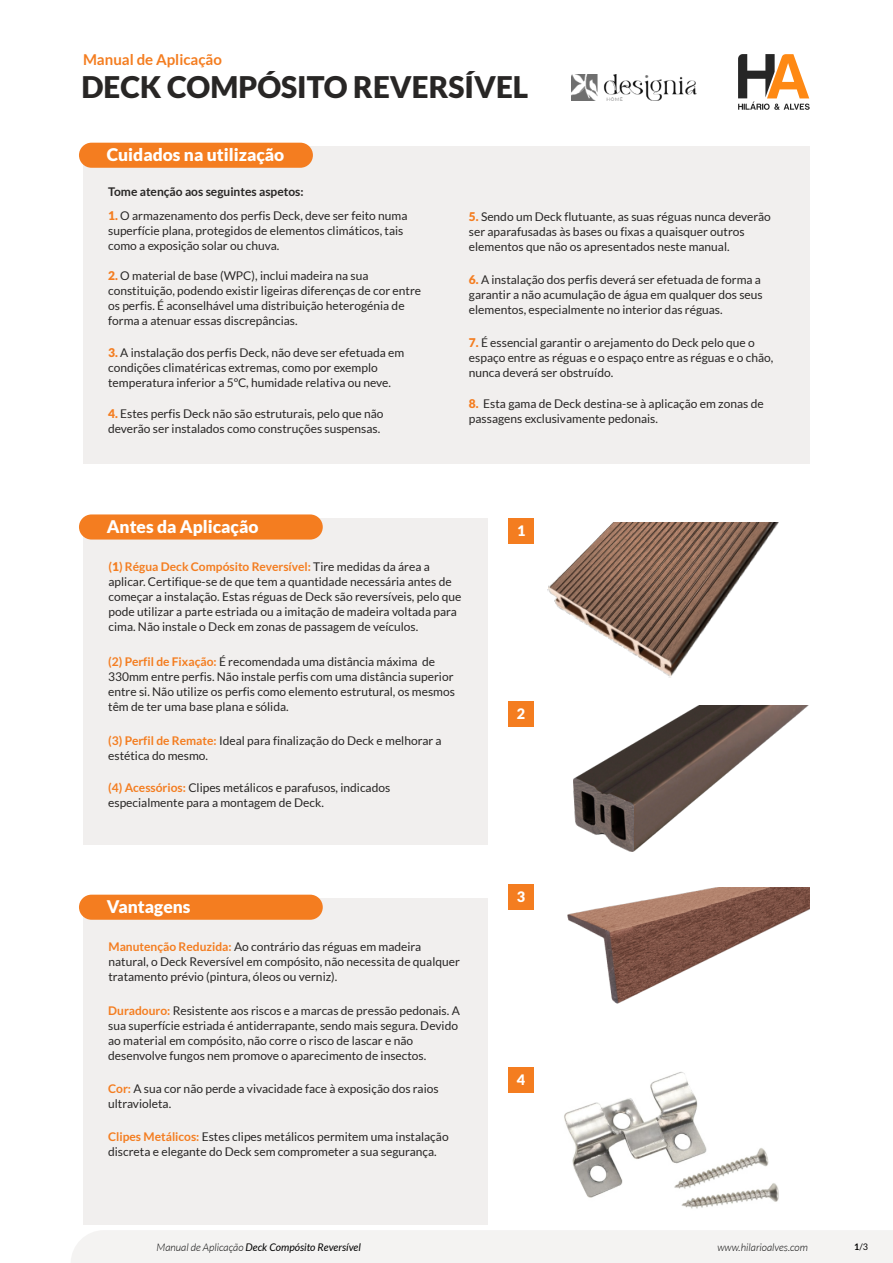
<style>
.page{position:relative;width:893px;height:1263px;background:#fff}
.page>*{position:absolute;margin:0;border:0;box-sizing:border-box;transform-origin:0 0}
.t1{font:900 29.7px "Lato";color:#282625}
.t2{font:900 17.4px "Lato";color:#fff}
.t3{font:700 15px "Lato";color:#f47d20}
.t4{font:900 14.4px "Lato";color:#fff}
.t5{font:12px/15px "Lato";color:#282625}
.t6{font:700 12px "Lato";color:#282625}
.t7{font:italic 10.5px "Lato";color:#000}
.t8{font:italic 300 10.5px "Lato";color:#000}
.t9{font:9px "Lato";color:#000}
.s1{font-weight:900;color:#f47d20}
.s2{font-weight:700;color:#f47d20}
.s3{font-weight:300}
.s4{font-weight:700}
</style>
<div class="page">
<div style="left:83px;top:518px;width:405px;height:326px;background:#f1efee"></div>
<div style="left:83px;top:147px;width:727px;height:317px;background:#f1efee"></div>
<div style="left:79px;top:143px;width:234px;height:25px;background:#f47d20;border-radius:13px"></div>
<svg style="left:738px;top:54px;width:72px;height:56px"></svg>
<div style="left:71px;top:1230px;width:822px;height:33px;background:#f4f3f2"></div>
<img style="left:572px;top:75px;width:125px;height:26px">
<div style="left:79px;top:514px;width:244px;height:25px;background:#f47d20;border-radius:13px"></div>
<div style="left:83px;top:898px;width:405px;height:326px;background:#f1efee"></div>
<div style="left:79px;top:895px;width:244px;height:25px;background:#f47d20;border-radius:13px"></div>
<img style="left:547px;top:523px;width:232px;height:155px">
<img style="left:549px;top:523px;width:222px;height:139px">
<img style="left:573px;top:705px;width:235px;height:146px">
<div style="left:508px;top:701px;width:25px;height:25px;background:#f47d20"></div>
<img style="left:568px;top:888px;width:242px;height:115px">
<div style="left:508px;top:884px;width:25px;height:25px;background:#f47d20"></div>
<img style="left:716px;top:1148px;width:53px;height:30px">
<img style="left:681px;top:1183px;width:98px;height:26px">
<img style="left:564px;top:1072px;width:152px;height:130px">
<div style="left:508px;top:1067px;width:25px;height:25px;background:#f47d20"></div>
<div style="left:508px;top:519px;width:25px;height:25px;background:#f47d20"></div>
<p class="t3" style="left:83px;top:53px;width:140px">Manual de Aplicação</p>
<h1 class="t1" style="left:82px;top:75px;width:448px">DECK COMPÓSITO REVERSÍVEL</h1>
<h2 class="t2" style="left:107px;top:147px;width:179px">Cuidados na utilização</h2>
<p class="t6" style="left:108px;top:186px;width:197px">Tome atenção aos seguintes aspetos:</p>
<p class="t5" style="left:108px;top:209px;width:301px"><span class="s1">1.</span> O armazenamento dos perfis Deck, deve ser feito numa superfície plana, protegidos de elementos climáticos, tais como a exposição solar ou chuva.</p>
<p class="t5" style="left:108px;top:269px;width:315px"><span class="s1">2.</span> O material de base (WPC), inclui madeira na sua constituição, podendo existir ligeiras diferenças de cor entre os perfis. É aconselhável uma distribuição heterogénia de forma a atenuar essas discrepâncias.</p>
<p class="t5" style="left:108px;top:346px;width:298px"><span class="s1">3.</span> A instalação dos perfis Deck, não deve ser efetuada em condições climatéricas extremas, como por exemplo temperatura inferior a 5ºC, humidade relativa ou neve.</p>
<p class="t5" style="left:108px;top:406px;width:277px"><span class="s1">4.</span> Estes perfis Deck não são estruturais, pelo que não deverão ser instalados como construções suspensas.</p>
<p class="t5" style="left:469px;top:210px;width:303px"><span class="s1">5.</span> Sendo um Deck flutuante, as suas réguas nunca deverão ser aparafusadas às bases ou fixas a quaisquer outros elementos que não os apresentados neste manual.</p>
<p class="t5" style="left:469px;top:273px;width:295px"><span class="s1">6.</span> A instalação dos perfis deverá ser efetuada de forma a garantir a não acumulação de água em qualquer dos seus elementos, especialmente no interior das réguas.</p>
<p class="t5" style="left:469px;top:336px;width:306px"><span class="s1">7.</span> É essencial garantir o arejamento do Deck pelo que o espaço entre as réguas e o espaço entre as réguas e o chão, nunca deverá ser obstruído.</p>
<p class="t5" style="left:469px;top:397px;width:296px"><span class="s1">8.</span> Esta gama de Deck destina-se à aplicação em zonas de passagens exclusivamente pedonais.</p>
<h2 class="t2" style="left:107px;top:519px;width:153px">Antes da Aplicação</h2>
<p class="t5" style="left:108px;top:560px;width:354px"><span class="s2">(</span><span class="s1">1</span><span class="s2">) Régua Deck Compósito Reversível:</span> Tire medidas da área a aplicar. Certifique-se de que tem a quantidade necessária antes de começar a instalação. Estas réguas de Deck são reversíveis, pelo que pode utilizar a parte estriada ou a imitação de madeira voltada para cima. Não instale o Deck em zonas de passagem de veículos.</p>
<p class="t5" style="left:108px;top:655px;width:348px"><span class="s2">(2) Perfil de Fixação:</span> É recomendada uma distância máxima de 330mm entre perfis. Não instale perfis com uma distância superior entre si. Não utilize os perfis como elemento estrutural, os mesmos têm de ter uma base plana e sólida.</p>
<p class="t5" style="left:108px;top:733px;width:335px"><span class="s2">(3) Perfil de Remate:</span> Ideal para finalização do Deck e melhorar a estética do mesmo.</p>
<p class="t5" style="left:108px;top:781px;width:284px"><span class="s2">(4) Acessórios:</span> Clipes metálicos e parafusos, indicados especialmente para a montagem de Deck.</p>
<h2 class="t2" style="left:107px;top:899px;width:85px">Vantagens</h2>
<p class="t5" style="left:108px;top:940px;width:353px"><span class="s2">Manutenção Reduzida:</span> Ao contrário das réguas em madeira natural, o Deck Reversível em compósito, não necessita de qualquer tratamento prévio (pintura, óleos ou verniz).</p>
<p class="t5" style="left:108px;top:1003px;width:353px"><span class="s2">Duradouro:</span> Resistente aos riscos e a marcas de pressão pedonais. A sua superfície estriada é antiderrapante, sendo mais segura. Devido ao material em compósito, não corre o risco de lascar e não desenvolve fungos nem promove o aparecimento de insectos.</p>
<p class="t5" style="left:108px;top:1082px;width:332px"><span class="s2">Cor:</span> A sua cor não perde a vivacidade face à exposição dos raios ultravioleta.</p>
<p class="t5" style="left:108px;top:1130px;width:342px"><span class="s2">Clipes Metálicos:</span> Estes clipes metálicos permitem uma instalação discreta e elegante do Deck sem comprometer a sua segurança.</p>
<p class="t4" style="left:517px;top:525px;width:10px">1</p>
<p class="t4" style="left:517px;top:707px;width:10px">2</p>
<p class="t4" style="left:517px;top:890px;width:10px">3</p>
<p class="t4" style="left:517px;top:1073px;width:10px">4</p>
<p class="t7" style="left:157px;top:1242px;width:206px"><span class="s3">Manual de Aplicação</span> Deck Compósito Reversível</p>
<p class="t8" style="left:717px;top:1242px;width:92px">www.hilarioalves.com</p>
<p class="t9" style="left:854px;top:1242px;width:15px"><span class="s4">1</span>/3</p>
</div>
